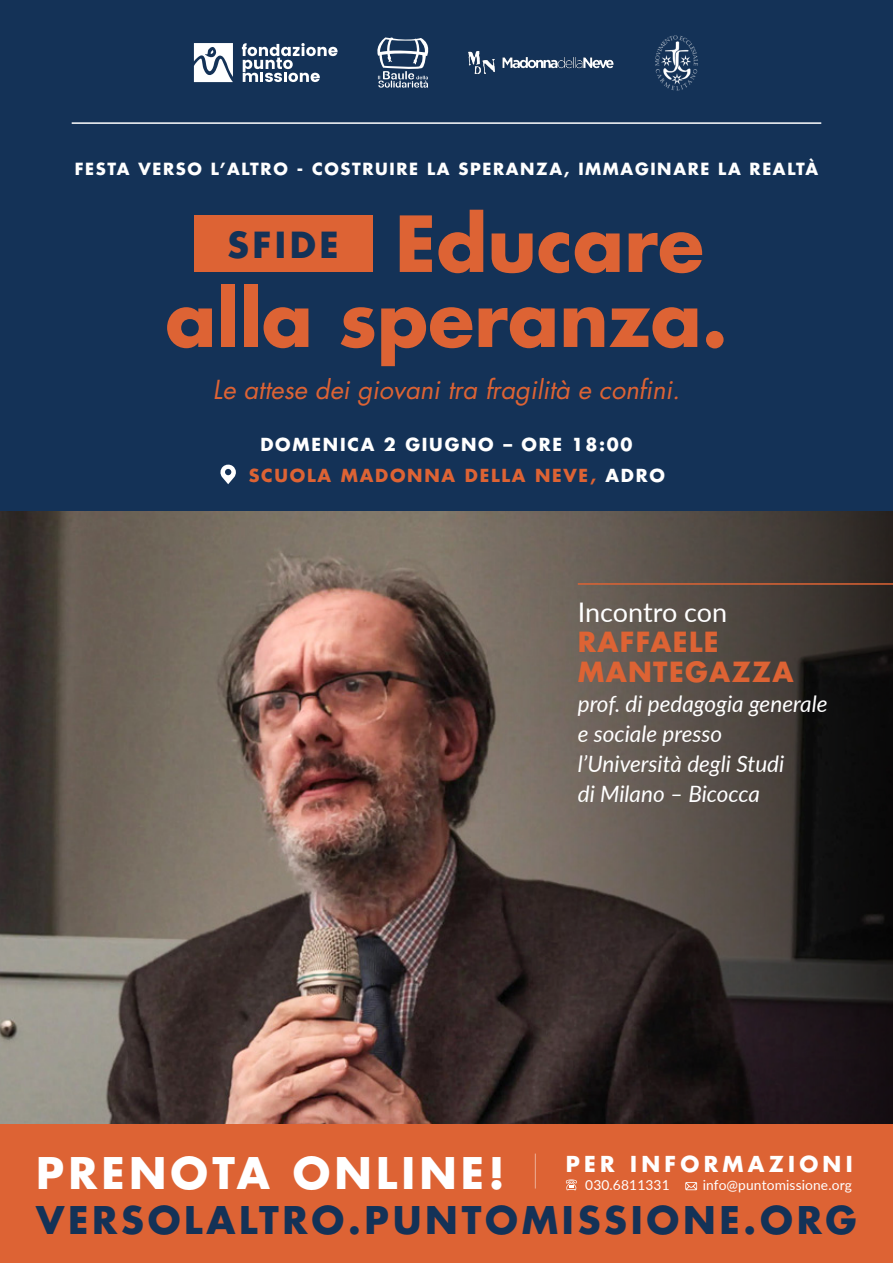
<style>
.page{position:relative;width:893px;height:1263px;background:#fff}
.page>*{position:absolute;margin:0;border:0;box-sizing:border-box;transform-origin:0 0}
.t1{font:700 75px "Futura Std";color:#dd6334}
.t2{font:700 42.45px "Futura Std";letter-spacing:.1em;color:#fff}
.t3{font:700 37.05px "Futura Std";letter-spacing:.1em;color:#143257}
.t4{font:700 34.95px "Futura Std";letter-spacing:.1em;color:#143257}
.t5{font:700 27px "Futura Std";letter-spacing:.05em;color:#dd6334}
.t6{font:27px "Lato";letter-spacing:-.005em;color:#fff}
.t7{font:italic 25.5px "Futura Std";color:#dd6334}
.t8{font:italic 22.5px/30px "Lato";color:#fff}
.t9{font:700 21.3px "Futura Std";letter-spacing:.2em;color:#fff}
.t10{font:700 17.55px "Futura Std";letter-spacing:.1em;color:#dd6334}
.t11{font:700 17.55px "Futura Std";letter-spacing:.1em;color:#fff}
.t12{font:700 16.35px "Futura Std";letter-spacing:.1em;color:#fff}
.t13{font:13.8px "Lato";letter-spacing:.01em;color:#fff}
.s1{color:#fff}
</style>
<div class="page">
<img style="left:0;top:510px;width:439px;height:614px">
<svg style="left:439px;top:510px;width:454px;height:614px;background:#423a36"></svg>
<div style="left:0;top:0;width:893px;height:510px;background:#143257"></div>
<hr style="left:72px;top:122px;width:749px;height:2px;background:#fff">
<div style="left:0;top:1124px;width:893px;height:139px;background:#dd6334"></div>
<hr style="left:535px;top:1153px;width:1px;height:35px;background:#fff">
<svg style="left:566px;top:1179px;width:11px;height:11px"></svg>
<svg style="left:685px;top:1182px;width:12px;height:8px"></svg>
<svg style="left:377px;top:37px;width:52px;height:51px"></svg>
<img style="left:468px;top:51px;width:146px;height:23px">
<svg style="left:194px;top:43px;width:39px;height:39px;background:#ced4dc"></svg>
<svg style="left:242px;top:43px;width:96px;height:39px"></svg>
<img style="left:655px;top:35px;width:43px;height:56px">
<hr style="left:578px;top:583px;width:315px;height:2px;background:#dd6334">
<div style="left:194px;top:216px;width:178px;height:56px;background:#dd6334"></div>
<svg style="left:220px;top:464px;width:16px;height:20px"></svg>
<p class="t12" style="left:75px;top:158px;width:745px">FESTA VERSO L’ALTRO - COSTRUIRE LA SPERANZA, IMMAGINARE LA REALTÀ</p>
<p class="t1" style="left:395px;top:194px;width:310px">Educare</p>
<p class="t1" style="left:165px;top:269px;width:564px">alla speranza.</p>
<p class="t7" style="left:213px;top:373px;width:469px">Le attese dei giovani tra fragilità e confini.</p>
<p class="t4" style="left:227px;top:222px;width:113px">SFIDE</p>
<p class="t11" style="left:260px;top:432px;width:374px">DOMENICA 2 GIUGNO – ORE 18:00</p>
<p class="t10" style="left:249px;top:463px;width:418px">SCUOLA MADONNA DELLA NEVE, <span class="s1">ADRO</span></p>
<p class="t6" style="left:578px;top:593px;width:151px">Incontro con</p>
<p class="t5" style="left:578px;top:624px;width:142px">RAFFAELE</p>
<p class="t5" style="left:578px;top:654px;width:217px">MANTEGAZZA</p>
<p class="t8" style="left:578px;top:688px;width:251px">prof. di pedagogia generale e sociale presso</p>
<p class="t8" style="left:578px;top:748px;width:208px">l’Università degli Studi</p>
<p class="t8" style="left:578px;top:778px;width:184px">di Milano – Bicocca</p>
<p class="t2" style="left:36px;top:1144px;width:470px">PRENOTA ONLINE!</p>
<p class="t9" style="left:566px;top:1149px;width:288px">PER INFORMAZIONI</p>
<p class="t13" style="left:585px;top:1175px;width:86px">030.6811331</p>
<p class="t13" style="left:703px;top:1175px;width:151px">info@puntomissione.org</p>
<p class="t3" style="left:36px;top:1195px;width:822px">VERSOLALTRO.PUNTOMISSIONE.ORG</p>
</div>
